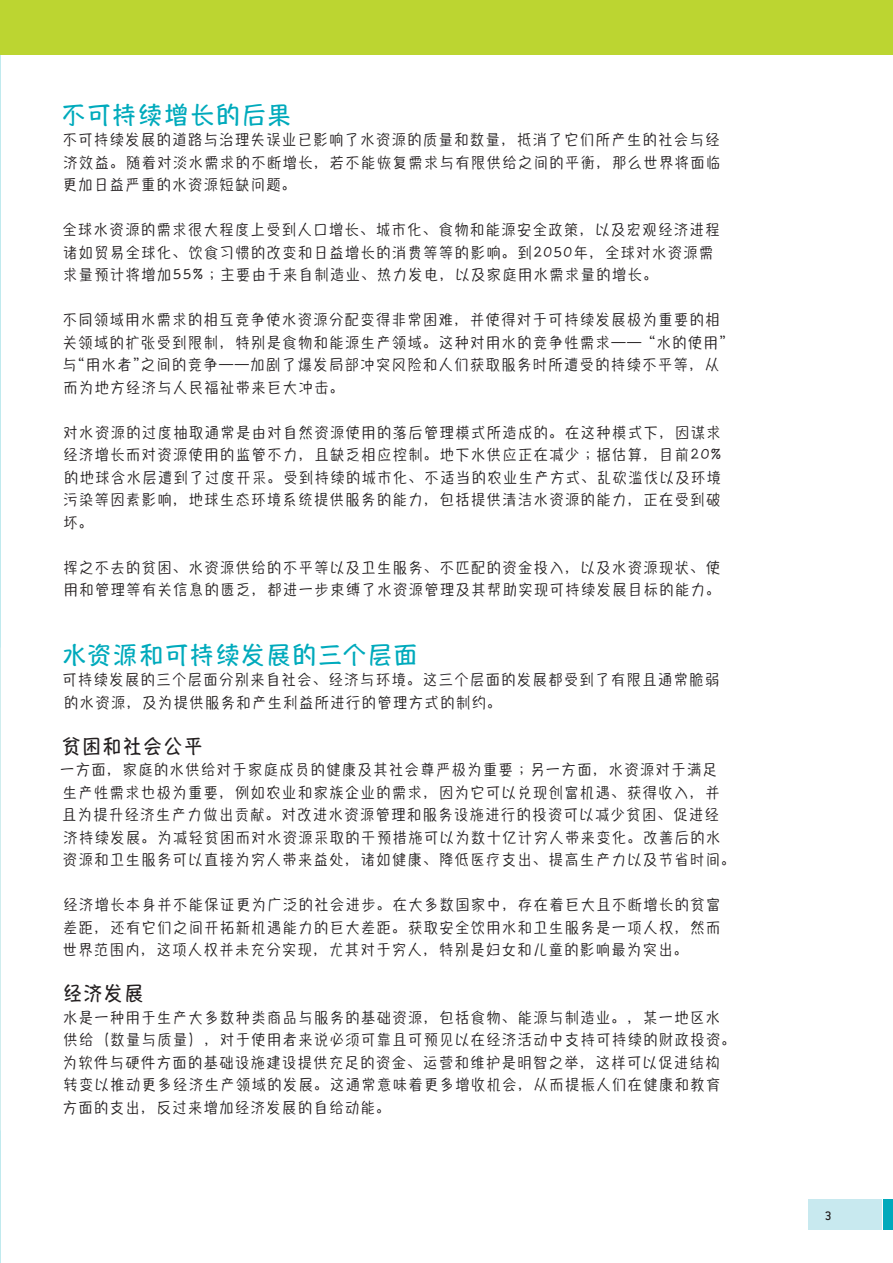
<style>
.page{position:relative;width:893px;height:1263px;background:#fff}
.page>*{position:absolute;margin:0;border:0;box-sizing:border-box;transform-origin:0 0}
.Head_1_chinese{font:24px "Hannotate SC W7";letter-spacing:.06em;color:#00aabc}
.Head_1_russian{font:24px "Hannotate SC W7";letter-spacing:.075em;color:#00aabc}
.Head_2_chinese{font:19.5px "Hannotate SC W7";letter-spacing:.1em;color:#231f20;scale:.95 1}
.Body_chinese{font:15px/22.5px "Hannotate SC W5";letter-spacing:.1em;color:#231f20;scale:.95 1}
.Body_russian{font:15px/22.5px "Hannotate SC W5";letter-spacing:.1em;color:#231f20;text-align:justify;scale:.95 1}
.Pagination{font:500 13.5px "Conduit ITC";color:#231f20}
</style>
<div class="page">
<img style="left:0;top:648px;width:1px;height:482px">
<div style="left:883px;top:1199px;width:10px;height:31px;background:#00aabc"></div>
<div style="left:808px;top:1199px;width:74px;height:31px;background:#c8e9ef"></div>
<div style="left:0;top:0;width:893px;height:54px;background:#bcd531"></div>
<p class="Head_1_russian" style="left:62px;top:99px;width:231px">不可持续增长的后果</p>
<p class="Body_russian" style="left:63px;top:128px;width:694px">不可持续发展的道路与治理失误业已影响了水资源的质量和数量，抵消了它们所产生的社会与经济效益。随着对淡水需求的不断增长，若不能恢复需求与有限供给之间的平衡，那么世界将面临更加日益严重的水资源短缺问题。</p>
<p class="Body_chinese" style="left:63px;top:218px;width:693px">全球水资源的需求很大程度上受到人口增长、城市化、食物和能源安全政策，以及宏观经济进程诸如贸易全球化、饮食习惯的改变和日益增长的消费等等的影响。到2050年，全球对水资源需求量预计将增加55%；主要由于来自制造业、热力发电，以及家庭用水需求量的增长。</p>
<p class="Body_chinese" style="left:63px;top:308px;width:700px">不同领域用水需求的相互竞争使水资源分配变得非常困难，并使得对于可持续发展极为重要的相关领域的扩张受到限制，特别是食物和能源生产领域。这种对用水的竞争性需求—— “水的使用”与“用水者”之间的竞争——加剧了爆发局部冲突风险和人们获取服务时所遭受的持续不平等，从而为地方经济与人民福祉带来巨大冲击。</p>
<p class="Body_chinese" style="left:63px;top:420px;width:694px;text-align:justify">对水资源的过度抽取通常是由对自然资源使用的落后管理模式所造成的。在这种模式下，因谋求经济增长而对资源使用的监管不力，且缺乏相应控制。地下水供应正在减少；据估算，目前20%的地球含水层遭到了过度开采。受到持续的城市化、不适当的农业生产方式、乱砍滥伐以及环境污染等因素影响，地球生态环境系统提供服务的能力，包括提供清洁水资源的能力，正在受到破坏。</p>
<p class="Body_chinese" style="left:64px;top:555px;width:693px">挥之不去的贫困、水资源供给的不平等以及卫生服务、不匹配的资金投入，以及水资源现状、使用和管理等有关信息的匮乏，都进一步束缚了水资源管理及其帮助实现可持续发展目标的能力。</p>
<p class="Head_1_chinese" style="left:63px;top:639px;width:356px">水资源和可持续发展的三个层面</p>
<p class="Body_chinese" style="left:62px;top:668px;width:693px">可持续发展的三个层面分别来自社会、经济与环境。这三个层面的发展都受到了有限且通常脆弱的水资源，及为提供服务和产生利益所进行的管理方式的制约。</p>
<p class="Head_2_chinese" style="left:62px;top:733px;width:150px">贫困和社会公平</p>
<p class="Body_chinese" style="left:60px;top:758px;width:713px">一方面，家庭的水供给对于家庭成员的健康及其社会尊严极为重要；另一方面，水资源对于满足<br>生产性需求也极为重要，例如农业和家族企业的需求，因为它可以兑现创富机遇、获得收入，并<br>且为提升经济生产力做出贡献。对改进水资源管理和服务设施进行的投资可以减少贫困、促进经<br>济持续发展。为减轻贫困而对水资源采取的干预措施可以为数十亿计穷人带来变化。改善后的水<br>资源和卫生服务可以直接为穷人带来益处，诸如健康、降低医疗支出、提高生产力以及节省时间。</p>
<p class="Body_chinese" style="left:63px;top:893px;width:694px;text-align:justify">经济增长本身并不能保证更为广泛的社会进步。在大多数国家中，存在着巨大且不断增长的贫富差距，还有它们之间开拓新机遇能力的巨大差距。获取安全饮用水和卫生服务是一项人权，然而世界范围内，这项人权并未充分实现，尤其对于穷人，特别是妇女和儿童的影响最为突出。</p>
<p class="Head_2_chinese" style="left:64px;top:980px;width:85px">经济发展</p>
<p class="Body_chinese" style="left:63px;top:1005px;width:710px">水是一种用于生产大多数种类商品与服务的基础资源，包括食物、能源与制造业。，某一地区水供给（数量与质量），对于使用者来说必须可靠且可预见以在经济活动中支持可持续的财政投资。为软件与硬件方面的基础设施建设提供充足的资金、运营和维护是明智之举，这样可以促进结构转变以推动更多经济生产领域的发展。这通常意味着更多增收机会，从而提振人们在健康和教育方面的支出，反过来增加经济发展的自给动能。</p>
<p class="Pagination" style="left:825px;top:1209px;width:8px">3</p>
</div>
